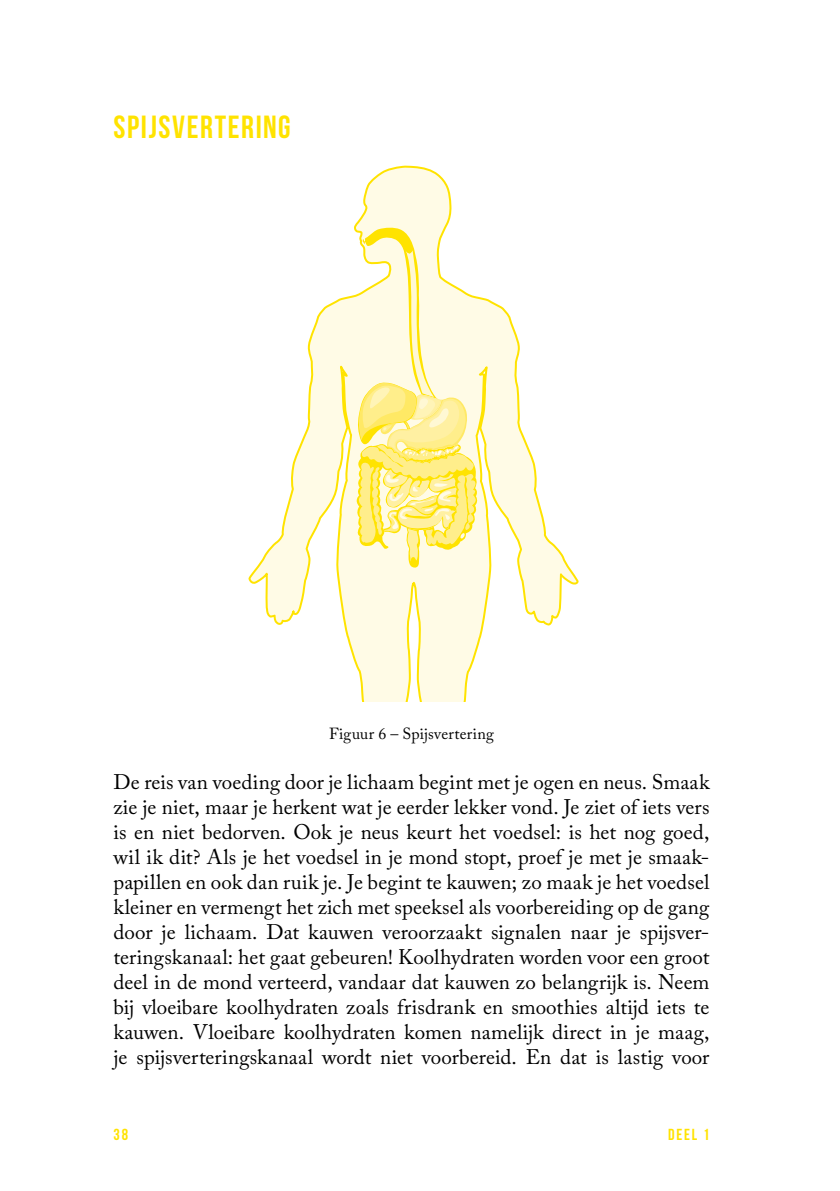
<style>
.page{position:relative;width:840px;height:1191px;background:#fff}
.page>*{position:absolute;margin:0;border:0;box-sizing:border-box;transform-origin:0 0}
.t1{font:32px "Bebas Neue";letter-spacing:.05em;color:#ffe300}
.t2{font:21px/25px "Adobe Caslon Pro";color:#000;text-align:justify}
.t3{font:16px "Adobe Caslon Pro";letter-spacing:.015em;color:#000}
.t4{font:16px "Bebas Neue";letter-spacing:.115em;color:#ffe300}
</style>
<div class="page">
<svg style="left:248px;top:165px;width:331px;height:536px"></svg>
<svg style="left:354px;top:227px;width:124px;height:341px"></svg>
<h1 class="t1" style="left:113px;top:110px;width:179px">SPIJSVERTERING</h1>
<p class="t3" style="left:329px;top:724px;width:166px">Figuur 6 – Spijsvertering</p>
<p class="t2" style="left:113px;top:769px;width:597px">De reis van voeding door je lichaam begint met je ogen en neus. Smaak zie je niet, maar je herkent wat je eerder lekker vond. Je ziet of iets vers is en niet bedorven. Ook je neus keurt het voedsel: is het nog goed, wil ik dit? Als je het voedsel in je mond stopt, proef je met je smaak&shy;papillen en ook dan ruik je. Je begint te kauwen; zo maak je het voedsel kleiner en vermengt het zich met speeksel als voorbereiding op de gang door je lichaam. Dat kauwen veroorzaakt signalen naar je spijsver&shy;teringskanaal: het gaat gebeuren! Koolhydraten worden voor een groot deel in de mond verteerd, vandaar dat kauwen zo belangrijk is. Neem bij vloeibare koolhydraten zoals frisdrank en smoothies altijd iets te kauwen. Vloeibare koolhydraten komen namelijk direct in je maag, je spijsverteringskanaal wordt niet voorbereid. En dat is lastig voor</p>
<p class="t4" style="left:113px;top:1126px;width:16px">38</p>
<p class="t4" style="left:667px;top:1126px;width:43px">DEEL 1</p>
</div>
